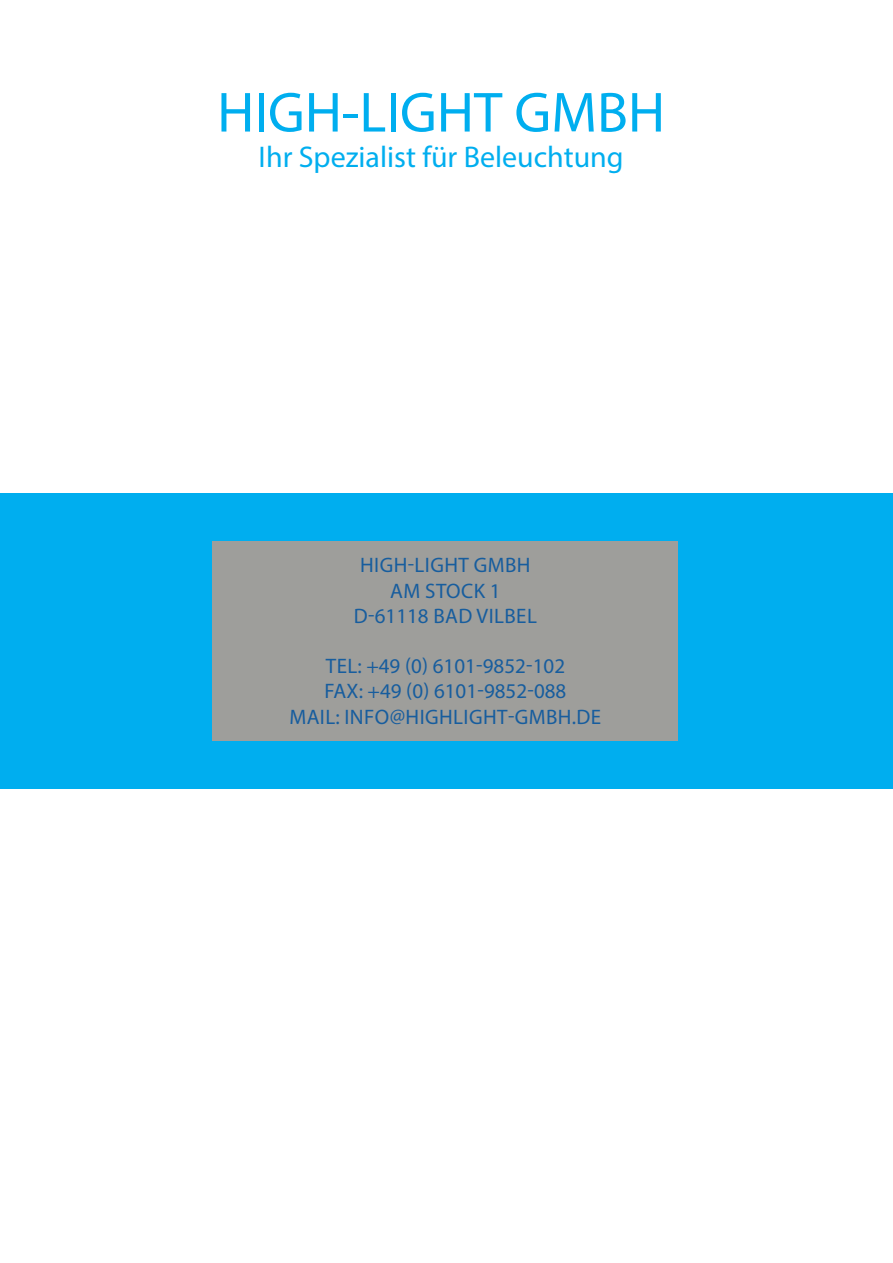
<style>
.page{position:relative;width:893px;height:1263px;background:#fff}
.page>*{position:absolute;margin:0;border:0;box-sizing:border-box;transform-origin:0 0}
.t1{font:57px "Myriad Pro";color:#00aeef}
.t2{font:30px "Myriad Pro";color:#00aeef}
.t3{font:21px/25.2px "Myriad Pro";letter-spacing:.02em;color:#175d9e;text-align:center}
</style>
<div class="page">
<div style="left:0;top:493px;width:893px;height:296px;background:#00aeef"></div>
<div style="left:213px;top:541px;width:465px;height:200px;background:#9e9e9b"></div>
<h1 class="t1" style="left:217px;top:77px;width:449px">HIGH-LIGHT GMBH</h1>
<h2 class="t2" style="left:259px;top:138px;width:367px">Ihr Spezialist für Beleuchtung</h2>
<p class="t3" style="left:354px;top:552px;width:185px">HIGH-LIGHT GMBH<br>AM STOCK 1<br>D-61118 BAD VILBEL</p>
<p class="t3" style="left:290px;top:653px;width:313px">TEL: +49 (0) 6101-9852-102<br>FAX: +49 (0) 6101-9852-088<br>MAIL: INFO@HIGHLIGHT-GMBH.DE</p>
</div>
